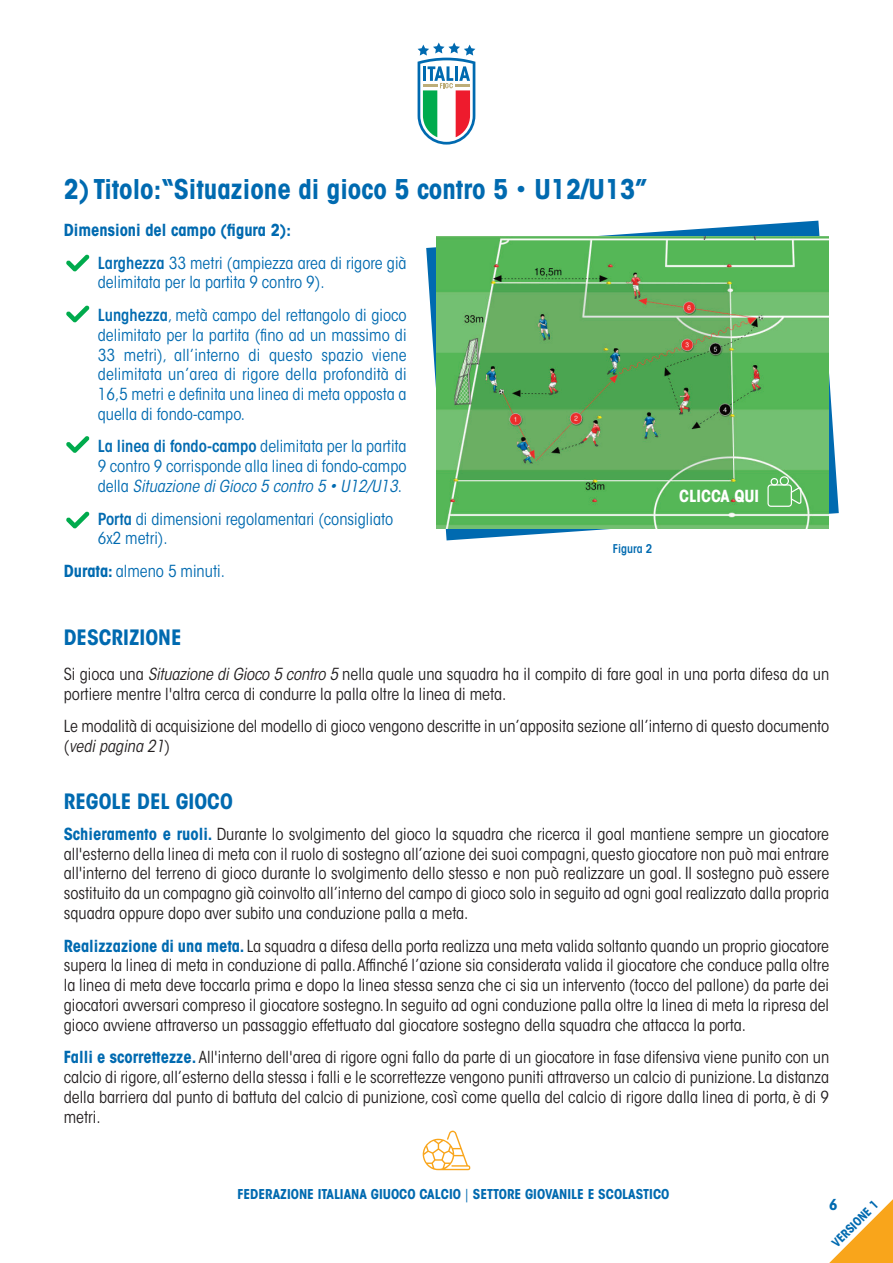
<style>
.page{position:relative;width:893px;height:1263px;background:#fff}
.page>*{position:absolute;margin:0;border:0;box-sizing:border-box;transform-origin:0 0}
.t1{font:700 condensed 27px "ITC Avant Garde Std";color:#006ab0}
.t2{font:700 condensed 21px "ITC Avant Garde Std";color:#006ab0}
.t3{font:condensed 16.5px/19.8px "ITC Avant Garde Std";color:#231f20;text-align:justify}
.t4{font:condensed 16.5px/19.8px "ITC Avant Garde Std";color:#006ab0}
.t5{font:700 condensed 16.5px "ITC Avant Garde Std";color:#006ab0}
.t6{font:700 condensed 16.5px "ITC Avant Garde Std";color:#fff}
.t7{font:700 condensed 15px "ITC Avant Garde Std";color:#006ab0}
.t8{font:700 condensed 13.5px "ITC Avant Garde Std";color:#006ab0}
.t9{font:700 condensed 12px "ITC Avant Garde Std";color:#006ab0}
.t10{font:600 condensed 12px "ITC Avant Garde Std";color:#006ab0}
.s1{font-weight:400}
.s2{font-weight:600}
.s3{font-style:italic}
.s4{font-weight:700}
.s5{font-weight:700;color:#006ab0}
</style>
<div class="page">
<svg style="left:418px;top:43px;width:57px;height:102px"></svg>
<svg style="left:829px;top:1199px;width:64px;height:64px"></svg>
<svg style="left:426px;top:221px;width:413px;height:319px"></svg>
<img style="left:437px;top:236px;width:391px;height:292px">
<svg style="left:66px;top:306px;width:23px;height:16px"></svg>
<svg style="left:66px;top:436px;width:23px;height:17px"></svg>
<svg style="left:66px;top:512px;width:23px;height:16px"></svg>
<svg style="left:66px;top:255px;width:23px;height:16px"></svg>
<svg style="left:423px;top:1131px;width:47px;height:39px"></svg>
<svg style="left:767px;top:476px;width:34px;height:31px"></svg>
<p class="t1" style="left:64px;top:179px;width:585px">2) Titolo:“Situazione di gioco 5 contro 5 <span class="s1">•</span> U12/U13”</p>
<p class="t5" style="left:64px;top:224px;width:229px">Dimensioni del campo (figura 2):</p>
<p class="t4" style="left:98px;top:254px;width:310px"><span class="s2">Larghezza</span> 33 metri (ampiezza area di rigore già delimitata per la partita 9 contro 9).</p>
<p class="t4" style="left:98px;top:307px;width:310px;text-align:justify"><span class="s2">Lunghezza</span>, metà campo del rettangolo di gioco delimitato per la partita (fino ad un massimo di 33 metri), all’interno di questo spazio viene delimitata un’area di rigore della profondità di 16,5 metri e definita una linea di meta opposta a quella di fondo-campo.</p>
<p class="t4" style="left:98px;top:438px;width:310px;text-align:justify"><span class="s2">La linea di fondo-campo</span> delimitata per la partita 9 contro 9 corrisponde alla linea di fondo-campo della <span class="s3">Situazione di Gioco 5 contro 5 • U12/U13</span>.</p>
<p class="t4" style="left:98px;top:510px;width:297px"><span class="s2">Porta</span> di dimensioni regolamentari (consigliato<br>6x2 metri).</p>
<p class="t4" style="left:64px;top:563px;width:163px"><span class="s4">Durata:</span> almeno 5 minuti.</p>
<p class="t10" style="left:613px;top:544px;width:41px">Figura 2</p>
<p class="t6" style="left:679px;top:489px;width:82px">CLICCA QUI</p>
<p class="t2" style="left:64px;top:630px;width:119px">DESCRIZIONE</p>
<p class="t3" style="left:64px;top:666px;width:767px">Si gioca una <span class="s3">Situazione di Gioco 5 contro 5</span> nella quale una squadra ha il compito di fare goal in una porta difesa da un portiere mentre l'altra cerca di condurre la palla oltre la linea di meta.</p>
<p class="t3" style="left:64px;top:718px;width:767px">Le modalità di acquisizione del modello di gioco vengono descritte in un’apposita sezione all’interno di questo documento (<span class="s3">vedi pagina 21</span>)</p>
<p class="t2" style="left:64px;top:794px;width:171px">REGOLE DEL GIOCO</p>
<p class="t3" style="left:64px;top:825px;width:767px"><span class="s5">Schieramento e ruoli.</span> Durante lo svolgimento del gioco la squadra che ricerca il goal mantiene sempre un giocatore all'esterno della linea di meta con il ruolo di sostegno all’azione dei suoi compagni, questo giocatore non può mai entrare all'interno del terreno di gioco durante lo svolgimento dello stesso e non può realizzare un goal. Il sostegno può essere sostituito da un compagno già coinvolto all’interno del campo di gioco solo in seguito ad ogni goal realizzato dalla propria squadra oppure dopo aver subito una conduzione palla a meta.</p>
<p class="t3" style="left:64px;top:937px;width:767px"><span class="s5">Realizzazione di una meta.</span> La squadra a difesa della porta realizza una meta valida soltanto quando un proprio giocatore supera la linea di meta in conduzione di palla. Affinché l’azione sia considerata valida il giocatore che conduce palla oltre la linea di meta deve toccarla prima e dopo la linea stessa senza che ci sia un intervento (tocco del pallone) da parte dei giocatori avversari compreso il giocatore sostegno. In seguito ad ogni conduzione palla oltre la linea di meta la ripresa del gioco avviene attraverso un passaggio effettuato dal giocatore sostegno della squadra che attacca la porta.</p>
<p class="t3" style="left:64px;top:1049px;width:767px"><span class="s5">Falli e scorrettezze.</span> All'interno dell'area di rigore ogni fallo da parte di un giocatore in fase difensiva viene punito con un calcio di rigore, all’esterno della stessa i falli e le scorrettezze vengono puniti attraverso un calcio di punizione. La distanza della barriera dal punto di battuta del calcio di punizione, così come quella del calcio di rigore dalla linea di porta, è di 9 metri.</p>
<p class="t8" style="left:237px;top:1189px;width:434px">FEDERAZIONE ITALIANA GIUOCO CALCIO <span class="s1">|</span> SETTORE GIOVANILE E SCOLASTICO</p>
<p class="t7" style="left:829px;top:1199px;width:10px">6</p>
<p class="t9" style="left:831px;top:1242px;width:62px;rotate:-45deg">VERSIONE 1</p>
</div>
